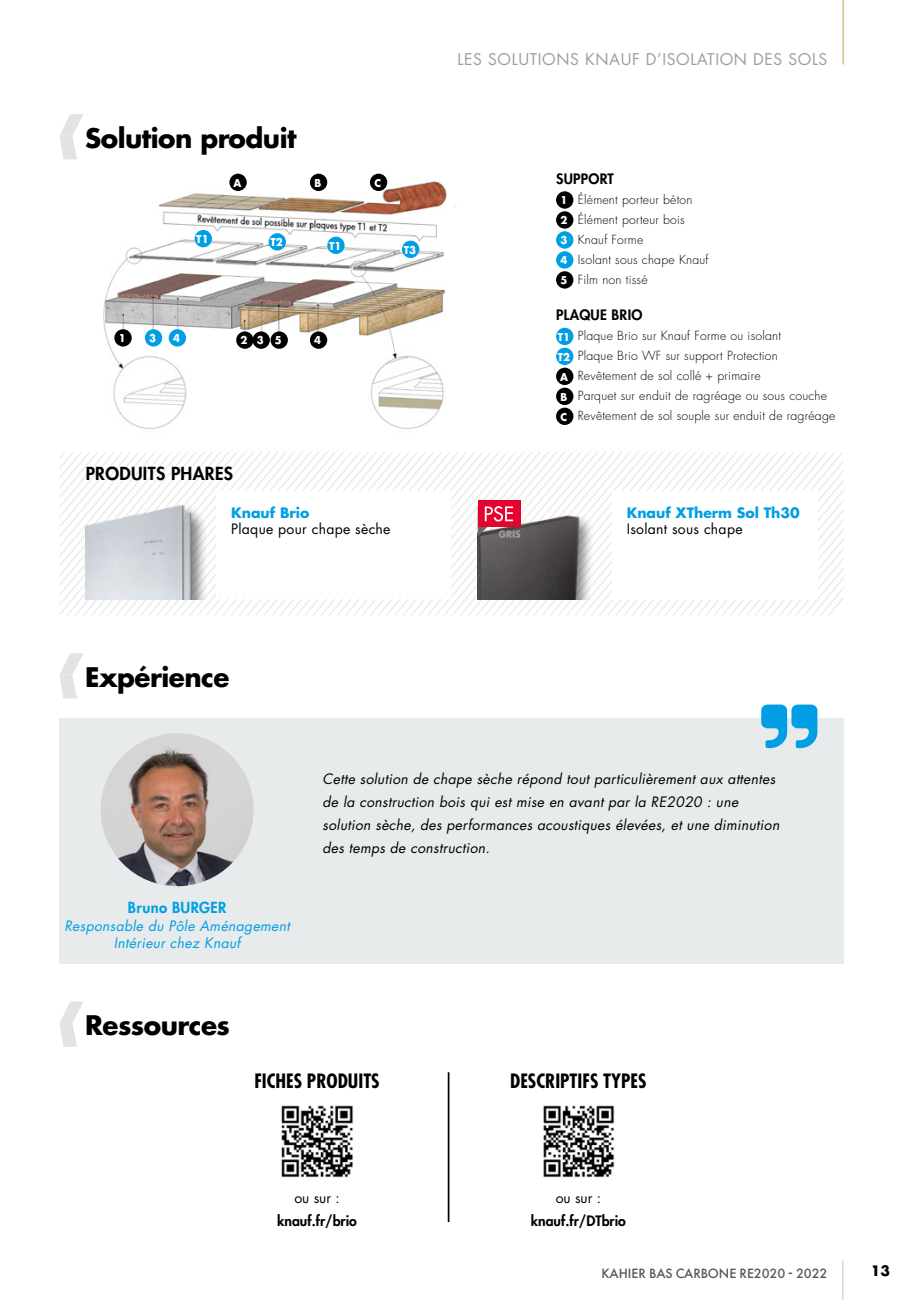
<style>
.page{position:relative;width:918px;height:1300px;background:#fff}
.page>*{position:absolute;margin:0;border:0;box-sizing:border-box;transform-origin:0 0}
.t1{font:700 26.25px "Futura Std";letter-spacing:-.02em;color:#000}
.t2{font:700 condensed 19.25px "Futura Std";color:#000}
.t3{font:800 17.5px "Futura Std";letter-spacing:.02em;color:#000}
.t4{font:15.75px "Futura Std";letter-spacing:.04em;color:#9d9d9c}
.t5{font:800 14.88px "Futura Std";letter-spacing:.02em;color:#009fe3}
.t6{font:italic 14px/22.8px "Futura Std";letter-spacing:.02em;color:#000}
.t7{font:14px "Futura Std";letter-spacing:.02em;color:#000}
.t8{font:italic 14px/17.5px "Futura Std";letter-spacing:.02em;color:#009fe3;text-align:center}
.t9{font:800 14px "Futura Std";color:#000}
.t10{font:500 14px "Futura PT";color:#575756}
.t11{font:700 14px "Futura Std";color:#009fe3}
.t12{font:800 14px "Futura Std";letter-spacing:.02em;color:#000}
.t13{font:700 14px "Futura Std";color:#000}
.t14{font:300 12.25px/19.9px "Futura Std";letter-spacing:.02em;color:#000}
.t15{font:700 10.5px "Futura Std";letter-spacing:-.005em;color:#fff;scale:.96 1}
.s1{font-weight:700;font-size:10.5px;color:#fff}
</style>
<div class="page">
<hr style="left:842px;top:1260px;width:1px;height:40px;background:#c6c6c6">
<hr style="left:842px;top:0;width:2px;height:64px;background:#d9c69c">
<svg style="left:60px;top:1001px;width:23px;height:46px"></svg>
<img style="left:281px;top:1105px;width:72px;height:73px">
<img style="left:543px;top:1105px;width:72px;height:73px">
<hr style="left:448px;top:1072px;width:1px;height:150px;background:#000">
<svg style="left:60px;top:653px;width:23px;height:45px"></svg>
<div style="left:60px;top:718px;width:783px;height:245px;background:#e8ebec"></div>
<img style="left:101px;top:733px;width:153px;height:153px;border-radius:77px">
<svg style="left:761px;top:704px;width:56px;height:44px"></svg>
<svg style="left:60px;top:114px;width:23px;height:45px"></svg>
<svg style="left:60px;top:452px;width:291px;height:163px"></svg>
<div style="left:216px;top:491px;width:235px;height:108px;background:#fff"></div>
<div style="left:478px;top:513px;width:118px;height:86px;background:#000;opacity:.5"></div>
<img style="left:478px;top:506px;width:110px;height:93px">
<div style="left:86px;top:503px;width:123px;height:96px;background:#000;opacity:.5"></div>
<img style="left:86px;top:491px;width:111px;height:108px">
<div style="left:556px;top:191px;width:17px;height:18px;background:#000;border-radius:50%"></div>
<div style="left:556px;top:211px;width:17px;height:18px;background:#000;border-radius:50%"></div>
<div style="left:556px;top:231px;width:17px;height:18px;background:#009fe3;border-radius:50%"></div>
<div style="left:556px;top:251px;width:17px;height:18px;background:#009fe3;border-radius:50%"></div>
<div style="left:556px;top:271px;width:17px;height:18px;background:#000;border-radius:50%"></div>
<div style="left:556px;top:328px;width:17px;height:17px;background:#009fe3;border-radius:50%"></div>
<div style="left:556px;top:348px;width:17px;height:17px;background:#009fe3;border-radius:50%"></div>
<div style="left:556px;top:368px;width:17px;height:17px;background:#000;border-radius:50%"></div>
<div style="left:556px;top:388px;width:17px;height:17px;background:#000;border-radius:50%"></div>
<div style="left:556px;top:408px;width:17px;height:17px;background:#000;border-radius:50%"></div>
<div style="left:478px;top:500px;width:42px;height:26px;background:#e4032e"></div>
<svg style="left:478px;top:506px;width:42px;height:32px"></svg>
<img style="left:103px;top:173px;width:353px;height:256px">
<div style="left:114px;top:329px;width:18px;height:17px;background:#000;border-radius:50%"></div>
<div style="left:236px;top:331px;width:17px;height:18px;background:#000;border-radius:50%"></div>
<div style="left:252px;top:331px;width:18px;height:18px;background:#000;border-radius:50%"></div>
<div style="left:270px;top:331px;width:18px;height:18px;background:#000;border-radius:50%"></div>
<div style="left:310px;top:331px;width:17px;height:18px;background:#000;border-radius:50%"></div>
<div style="left:145px;top:329px;width:17px;height:17px;background:#009fe3;border-radius:50%"></div>
<div style="left:169px;top:329px;width:17px;height:17px;background:#009fe3;border-radius:50%"></div>
<div style="left:195px;top:230px;width:17px;height:17px;background:#009fe3;border-radius:50%"></div>
<div style="left:269px;top:233px;width:17px;height:18px;background:#009fe3;border-radius:50%"></div>
<div style="left:327px;top:237px;width:18px;height:17px;background:#009fe3;border-radius:50%"></div>
<div style="left:402px;top:241px;width:17px;height:17px;background:#009fe3;border-radius:50%"></div>
<div style="left:229px;top:174px;width:18px;height:17px;background:#000;border-radius:50%"></div>
<div style="left:310px;top:174px;width:17px;height:17px;background:#000;border-radius:50%"></div>
<div style="left:370px;top:174px;width:17px;height:17px;background:#000;border-radius:50%"></div>
<h1 class="t1" style="left:85px;top:120px;width:213px">Solution produit</h1>
<p class="t15" style="left:233px;top:176px;width:10px">A</p>
<p class="t15" style="left:314px;top:176px;width:9px">B</p>
<p class="t15" style="left:374px;top:176px;width:8px">C</p>
<p class="t15" style="left:196px;top:232px;width:14px">T1</p>
<p class="t15" style="left:270px;top:235px;width:14px">T2</p>
<p class="t15" style="left:329px;top:239px;width:14px">T1</p>
<p class="t15" style="left:404px;top:243px;width:14px">T3</p>
<p class="t15" style="left:119px;top:331px;width:9px">1</p>
<p class="t15" style="left:149px;top:331px;width:9px">3</p>
<p class="t15" style="left:173px;top:331px;width:9px">4</p>
<p class="t15" style="left:241px;top:333px;width:44px">235</p>
<p class="t15" style="left:314px;top:333px;width:9px">4</p>
<h3 class="t3" style="left:86px;top:462px;width:149px">PRODUITS PHARES</h3>
<p class="t11" style="left:231px;top:503px;width:80px">Knauf Brio</p>
<p class="t7" style="left:231px;top:519px;width:161px">Plaque pour chape sèche</p>
<p class="t4" style="left:458px;top:49px;width:371px">LES SOLUTIONS KNAUF D’ISOLATION DES SOLS</p>
<p class="t12" style="left:556px;top:170px;width:59px">SUPPORT</p>
<p class="t14" style="left:560px;top:190px;width:150px"><span class="s1">1</span> Élément porteur béton<br><span class="s1">2</span> Élément porteur bois<br><span class="s1">3</span> Knauf Forme<br><span class="s1">4</span> Isolant sous chape Knauf<br><span class="s1">5</span> Film non tissé</p>
<p class="t12" style="left:556px;top:306px;width:88px">PLAQUE BRIO</p>
<p class="t14" style="left:558px;top:326px;width:279px"><span class="s1">T1</span> Plaque Brio sur Knauf Forme ou isolant<br><span class="s1">T2</span> Plaque Brio WF sur support Protection<br><span class="s1">A</span> Revêtement de sol collé + primaire<br><span class="s1">B</span> Parquet sur enduit de ragréage ou sous couche<br><span class="s1">C</span> Revêtement de sol souple sur enduit de ragréage</p>
<p class="t11" style="left:627px;top:503px;width:175px">Knauf XTherm Sol Th30</p>
<p class="t7" style="left:627px;top:519px;width:117px">Isolant sous chape</p>
<h1 class="t1" style="left:85px;top:659px;width:146px">Expérience</h1>
<p class="t5" style="left:128px;top:898px;width:100px">Bruno BURGER</p>
<p class="t8" style="left:64px;top:917px;width:227px">Responsable du Pôle Aménagement<br>Intérieur chez Knauf</p>
<h1 class="t1" style="left:85px;top:1007px;width:146px">Ressources</h1>
<p class="t6" style="left:322px;top:768px;width:458px">Cette solution de chape sèche répond tout particulièrement aux attentes de la construction bois qui est mise en avant par la RE2020 : une solution sèche, des performances acoustiques élevées, et une diminution des temps de construction.</p>
<h2 class="t2" style="left:254px;top:1069px;width:127px">FICHES PRODUITS</h2>
<p class="t7" style="left:294px;top:1188px;width:47px">ou sur :</p>
<p class="t9" style="left:277px;top:1211px;width:81px">knauf.fr/brio</p>
<h2 class="t2" style="left:510px;top:1069px;width:138px">DESCRIPTIFS TYPES</h2>
<p class="t7" style="left:556px;top:1188px;width:47px">ou sur :</p>
<p class="t9" style="left:531px;top:1211px;width:97px">knauf.fr/DTbrio</p>
<p class="t10" style="left:601px;top:1265px;width:228px">KAHIER BAS CARBONE RE2020 - 2022</p>
<p class="t13" style="left:871px;top:1261px;width:21px">13</p>
</div>
